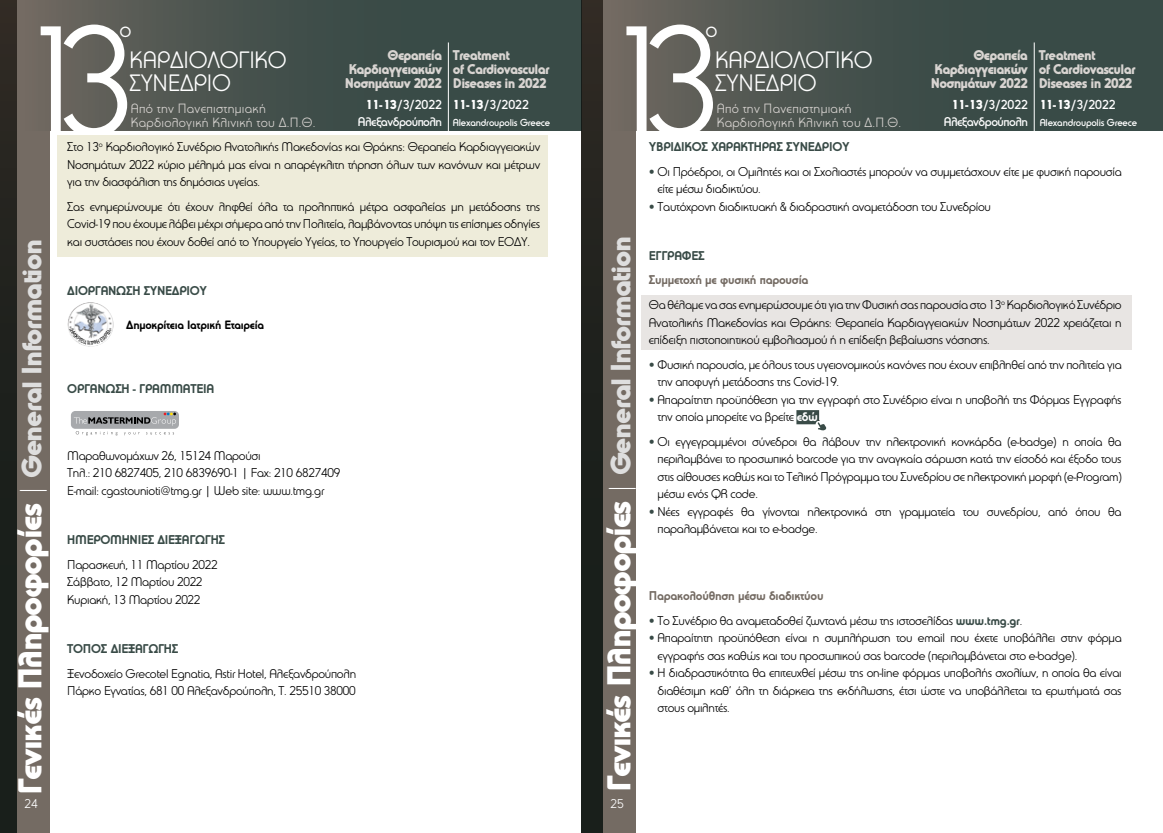
<style>
.page{position:relative;width:1163px;height:833px;background:#fff}
.page>*{position:absolute;margin:0;border:0;box-sizing:border-box;transform-origin:0 0}
.t1{font:153.38px "PF Universal";color:#fff}
.t2{font:900 32.5px "PF Universal";letter-spacing:-.05em;color:#fff;scale:1.06 1}
.t3{font:23.25px/23.2px "PF Universal";letter-spacing:-.01em;color:#fff}
.t4{font:22.25px "PF Universal";color:#fff}
.t5{font:900 13.88px/14.1px "PF Universal";letter-spacing:-.05em;color:#d8d4d1;text-align:justify}
.t6{font:13.25px/14.1px "PF Universal";letter-spacing:.02em;color:#d8d4d1}
.t7{font:500 12.75px "PF Universal";color:#fff}
.t8{font:12.5px/17.5px "PF Universal";letter-spacing:-.02em;color:#000}
.t9{font:700 12.5px "PF Universal";letter-spacing:-.02em;color:#394b47}
.t10{font:500 12.5px "PF Universal";letter-spacing:-.04em;color:#fff}
.t11{font:700 12.5px "PF Universal";letter-spacing:-.02em;color:#746b63}
.t12{font:12.5px "PF Universal";color:#fff}
.t13{font:700 11.88px "PF Universal";letter-spacing:-.02em;color:#000}
.t14{font:500 10px "PF Universal";letter-spacing:-.02em;color:#fff}
.s1{font-weight:900}
.s2{font-weight:300;font-size:30px}
.s3{font-size:27.5px;color:#dedede}
.s4{font-family:"PF Highway Gothic";font-weight:900;color:#394b47}
.s5{font-weight:700;color:#746b63}
.s6{font-weight:700;color:#fff}
.s7{font-weight:700;color:#394b47}
</style>
<div class="page">
<div style="left:0;top:0;width:50px;height:833px;background:#746b63"></div>
<div style="left:581px;top:0;width:54px;height:833px;background:#746b63"></div>
<div style="left:25px;top:0;width:556px;height:130px;background:linear-gradient(to right,#63615a,#2c4441)"></div>
<div style="left:610px;top:0;width:552px;height:130px;background:linear-gradient(to right,#64615a,#2d4542)"></div>
<div style="left:0;top:0;width:16px;height:833px;background:linear-gradient(to bottom,#2c2822,#131c19)"></div>
<div style="left:581px;top:0;width:21px;height:833px;background:linear-gradient(to bottom,#2c2822,#131c19)"></div>
<hr style="left:448px;top:42px;width:1px;height:90px;background:#fff">
<hr style="left:1033px;top:42px;width:1px;height:90px;background:#fff">
<div style="left:58px;top:136px;width:489px;height:121px;background:#eeecda"></div>
<div style="left:641px;top:295px;width:490px;height:54px;background:#e8e5e3"></div>
<svg style="left:796px;top:410px;width:30px;height:20px"></svg>
<div style="left:71px;top:411px;width:108px;height:18px;background:#a7a9ac;border-radius:4px"></div>
<svg style="left:74px;top:412px;width:102px;height:23px"></svg>
<img style="left:67px;top:302px;width:47px;height:44px">
<svg style="left:69px;top:327px;width:42px;height:18px"></svg>
<h1 class="t1" style="left:14px;top:-8px;width:122px">13</h1>
<h1 class="t1" style="left:600px;top:-8px;width:122px">13</h1>
<h3 class="t4" style="left:120px;top:16px;width:14px">ο</h3>
<h3 class="t4" style="left:705px;top:16px;width:14px">ο</h3>
<p class="t5" style="left:345px;top:47px;width:99px;text-indent:43px">Θεραπεία Kαρδιαγγειακών Nοσημάτων 2022</p>
<p class="t5" style="left:930px;top:47px;width:99px;text-indent:43px">Θεραπεία Kαρδιαγγειακών Nοσημάτων 2022</p>
<p class="t5" style="left:452px;top:47px;width:98px;text-align:left">Treatment<br>of Cardiovascular<br>Diseases in 2022</p>
<p class="t5" style="left:1038px;top:47px;width:98px;text-align:left">Treatment<br>of Cardiovascular<br>Diseases in 2022</p>
<p class="t7" style="left:951px;top:97px;width:78px"><span class="s1">11-13</span>/3/2022</p>
<p class="t10" style="left:943px;top:114px;width:86px">Αλεξανδρούπολη</p>
<h3 class="t3" style="left:129px;top:48px;width:159px">ΚΑΡΔΙΟΛΟΓΙΚΟ<br>ΣΥΝΕΔΡΙΟ</h3>
<h3 class="t3" style="left:715px;top:48px;width:159px">ΚΑΡΔΙΟΛΟΓΙΚΟ<br>ΣΥΝΕΔΡΙΟ</h3>
<p class="t6" style="left:131px;top:101px;width:186px">Από την Πανεπιστημιακή<br>Καρδιολογική Κλινική του Δ.Π.Θ.</p>
<p class="t6" style="left:716px;top:101px;width:186px">Από την Πανεπιστημιακή<br>Καρδιολογική Κλινική του Δ.Π.Θ.</p>
<p class="t7" style="left:366px;top:97px;width:78px"><span class="s1">11-13</span>/3/2022</p>
<p class="t10" style="left:358px;top:114px;width:86px">Αλεξανδρούπολη</p>
<p class="t7" style="left:452px;top:97px;width:78px"><span class="s1">11-13</span>/3/2022</p>
<p class="t14" style="left:452px;top:116px;width:99px">Αlexandroupolis Greece</p>
<p class="t7" style="left:1039px;top:97px;width:78px"><span class="s1">11-13</span>/3/2022</p>
<p class="t14" style="left:1039px;top:116px;width:99px">Αlexandroupolis Greece</p>
<p class="t8" style="left:67px;top:138px;width:474px;text-align:justify">Στο 13<sup>ο</sup> Καρδιολογικό Συνέδριο Ανατολικής Μακεδονίας και Θράκης: Θεραπεία Καρδιαγγειακών Νοσημάτων 2022 κύριο μέλημά μας είναι η απαρέγκλιτη τήρηση όλων των κανόνων και μέτρων για την διασφάλιση της δημόσιας υγείας.</p>
<p class="t8" style="left:67px;top:197px;width:474px;text-align:justify">Σας ενημερώνουμε ότι έχουν ληφθεί όλα τα προληπτικά μέτρα ασφαλείας μη μετάδοσης της Covid-19 που έχουμε λάβει μέχρι σήμερα από την Πολιτεία, λαμβάνοντας υπόψη τις επίσημες οδηγίες και συστάσεις που έχουν δοθεί από το Υπουργείο Υγείας, το Υπουργείο Τουρισμού και τον ΕΟΔΥ.</p>
<p class="t9" style="left:67px;top:283px;width:141px">ΔΙΟΡΓΑΝΩΣΗ ΣΥΝΕΔΡΙΟΥ</p>
<h2 class="t2" style="left:599px;top:791px;width:525px;rotate:-90deg">Γενικές Πληροφορίες <span class="s2">|</span> <span class="s3">General Information</span></h2>
<h2 class="t2" style="left:10px;top:794px;width:525px;rotate:-90deg">Γενικές Πληροφορίες <span class="s2">|</span> <span class="s3">General Information</span></h2>
<p class="t12" style="left:25px;top:796px;width:15px">24</p>
<p class="t12" style="left:610px;top:796px;width:15px">25</p>
<p class="t13" style="left:126px;top:317px;width:139px">Δημοκρίτεια Ιατρική Εταιρεία</p>
<p class="t9" style="left:67px;top:381px;width:148px">ΟΡΓΆΝΩΣΗ - ΓΡΑΜΜΑΤΕΊΑ</p>
<p class="t8" style="left:67px;top:447px;width:274px">Μαραθωνομάχων 26, 15124 Μαρούσι<br>Τηλ.: 210 6827405, 210 6839690-1 | Fax: 210 6827409<br>E-mail: cgastounioti@tmg.gr | Web site: www.tmg.gr</p>
<p class="t9" style="left:67px;top:532px;width:159px">ΗΜΕΡΟΜΗΝΙΕΣ ΔΙΕΞΑΓΩΓΗΣ</p>
<p class="t8" style="left:67px;top:555px;width:152px">Παρασκευή, 11 Μαρτίου 2022<br>Σάββατο, 12 Μαρτίου 2022<br>Κυριακή, 13 Μαρτίου 2022</p>
<p class="t9" style="left:67px;top:641px;width:113px">ΤΟΠΟΣ ΔΙΕΞΑΓΩΓΗΣ</p>
<p class="t8" style="left:67px;top:664px;width:290px">Ξενοδοχείο Grecotel Egnatia, Astir Hotel, Αλεξανδρούπολη<br>Πάρκο Εγνατίας, 681 00 Αλεξανδρούπολη, Τ. 25510 38000</p>
<p class="t9" style="left:648px;top:139px;width:202px">ΥΒΡΙΔΙΚΟΣ ΧΑΡΑΚΤΗΡΑΣ ΣΥΝΕΔΡΙΟΥ</p>
<p class="t8" style="left:657px;top:162px;width:465px;text-indent:-9px"><span class="s4">•</span> Οι Πρόεδροι, οι Ομιλητές και οι Σχολιαστές μπορούν να συμμετάσχουν είτε με φυσική παρουσία είτε μέσω διαδικτύου.</p>
<p class="t8" style="left:648px;top:197px;width:343px"><span class="s4">•</span> Ταυτόχρονη διαδικτυακή &amp; διαδραστική αναμετάδοση του Συνεδρίου</p>
<p class="t9" style="left:648px;top:248px;width:57px">ΕΓΓΡΑΦΕΣ</p>
<p class="t8" style="left:648px;top:268px;width:474px;line-height:24.6px"><span class="s5">Συμμετοχή με φυσική παρουσία<br></span>Θα θέλαμε να σας ενημερώσουμε ότι για την Φυσική σας παρουσία στο 13<sup>ο</sup> Καρδιολογικό Συνέδριο</p>
<p class="t8" style="left:648px;top:313px;width:474px">Ανατολικής Μακεδονίας και Θράκης: Θεραπεία Καρδιαγγειακών Νοσημάτων 2022 χρειάζεται η επίδειξη πιστοποιητικού εμβολιασμού ή η επίδειξη βεβαίωσης νόσησης.</p>
<p class="t8" style="left:657px;top:355px;width:465px;text-indent:-9px"><span class="s4">•</span> Φυσική παρουσία, με όλους τους υγειονομικούς κανόνες που έχουν επιβληθεί από την πολιτεία για την αποφυγή μετάδοσης της Covid-19.</p>
<p class="t8" style="left:657px;top:390px;width:465px;text-indent:-9px"><span class="s4">•</span> Απαραίτητη προϋπόθεση για την εγγραφή στο Συνέδριο είναι η υποβολή της Φόρμας Εγγραφής την οποία μπορείτε να βρείτε <span class="s6">εδώ</span>.</p>
<p class="t8" style="left:657px;top:432px;width:465px;text-align:justify;text-indent:-9px"><span class="s4">•</span> Οι εγγεγραμμένοι σύνεδροι θα λάβουν την ηλεκτρονική κονκάρδα (e-badge) η οποία θα περιλαμβάνει το προσωπικό barcode για την αναγκαία σάρωση κατά την είσοδό και έξοδο τους στις αίθουσες καθώς και το Τελικό Πρόγραμμα του Συνεδρίου σε ηλεκτρονική μορφή (e-Program) μέσω ενός QR code.</p>
<p class="t8" style="left:657px;top:502px;width:465px;text-indent:-9px"><span class="s4">•</span> Νέες εγγραφές θα γίνονται ηλεκτρονικά στη γραμματεία του συνεδρίου, από όπου θα παραλαμβάνεται και το e-badge.</p>
<p class="t11" style="left:648px;top:588px;width:176px">Παρακολούθηση μέσω διαδικτύου</p>
<p class="t8" style="left:648px;top:611px;width:375px"><span class="s4">•</span> Το Συνέδριο θα αναμεταδοθεί ζωντανά μέσω της ιστοσελίδας <span class="s7">www.tmg.gr</span>.</p>
<p class="t8" style="left:657px;top:629px;width:465px;text-indent:-9px"><span class="s4">•</span> Απαραίτητη προϋπόθεση είναι η συμπλήρωση του email που έχετε υποβάλλει στην φόρμα εγγραφής σας καθώς και του προσωπικού σας barcode (περιλαμβάνεται στο e-badge).</p>
<p class="t8" style="left:657px;top:664px;width:465px;text-align:justify;text-indent:-9px"><span class="s4">•</span> Η διαδραστικότητα θα επιτευχθεί μέσω της on-line φόρμας υποβολής σχολίων, η οποία θα είναι διαθέσιμη καθ’ όλη τη διάρκεια της εκδήλωσης, έτσι ώστε να υποβάλλεται τα ερωτήματά σας στους ομιλητές.</p>
</div>
